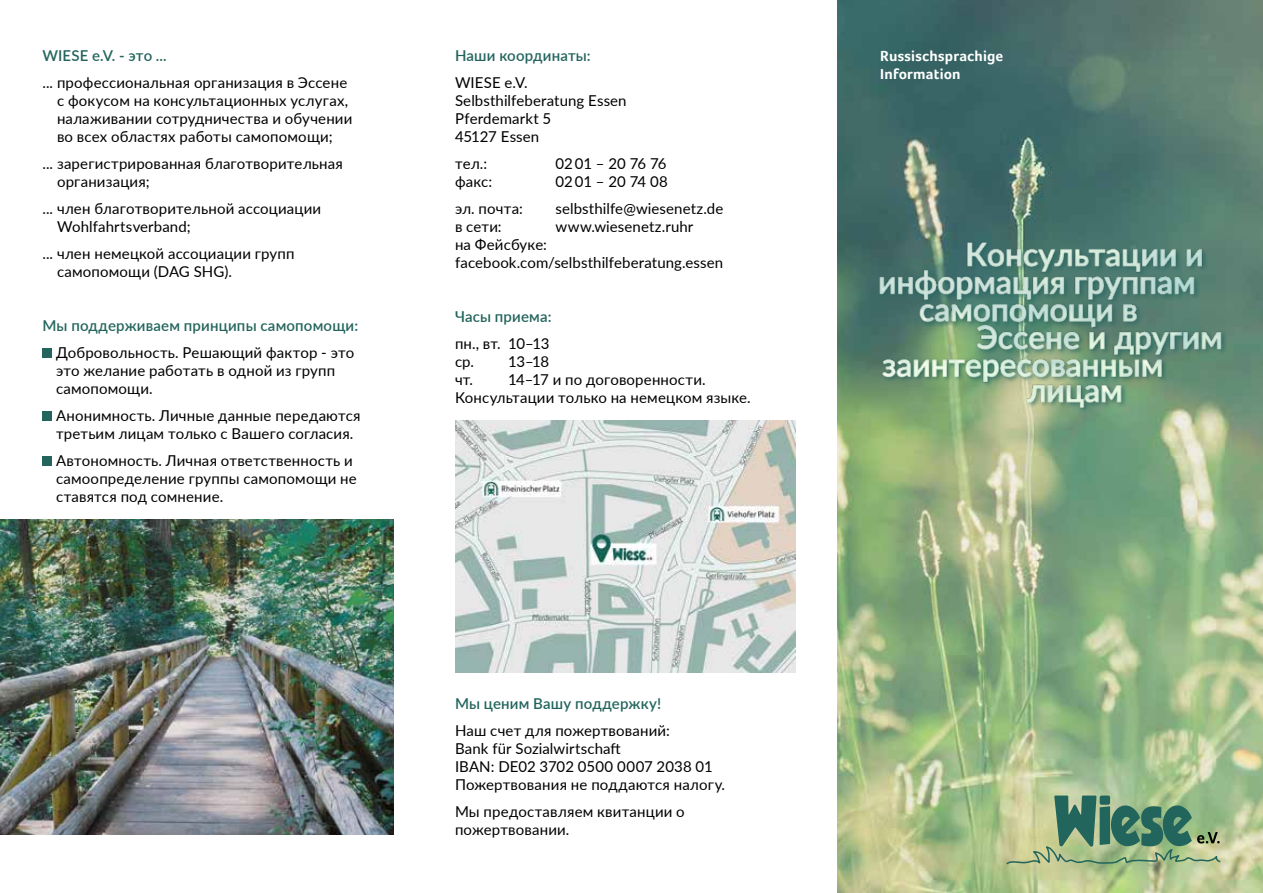
<style>
.page{position:relative;width:1263px;height:893px;background:#fff}
.page>*{position:absolute;margin:0;border:0;box-sizing:border-box;transform-origin:0 0}
.t1{font:15px/18px "Lato";letter-spacing:.01em;color:#000}
.t2{font:600 15px "Lato";letter-spacing:.01em;color:#23655d}
.t3{font:700 15px/18px "Foco";letter-spacing:.015em;color:#fff}
</style>
<div class="page">
<img style="left:838px;top:0;width:425px;height:893px">
<svg style="left:1006px;top:795px;width:214px;height:69px;background:#85a67f"></svg>
<div style="left:43px;top:349px;width:9px;height:9px;background:#23655d"></div>
<div style="left:43px;top:412px;width:9px;height:9px;background:#23655d"></div>
<div style="left:43px;top:457px;width:9px;height:9px;background:#23655d"></div>
<img style="left:455px;top:421px;width:340px;height:252px">
<img style="left:849px;top:230px;width:403px;height:186px">
<img style="left:0;top:520px;width:393px;height:315px">
<p class="t2" style="left:43px;top:44px;width:126px">WIESE e.V. - это ...</p>
<p class="t1" style="left:57px;top:72px;width:297px;text-indent:-14px">... профессиональная организация в Эссене с фокусом на консультационных услугах, налаживании сотрудничества и обучении во всех областях работы самопомощи;</p>
<p class="t1" style="left:57px;top:153px;width:287px;text-indent:-14px">... зарегистрированная благотворительная организация;</p>
<p class="t1" style="left:57px;top:198px;width:266px;text-indent:-14px">... член благотворительной ассоциации<br>Wohlfahrtsverband;</p>
<p class="t1" style="left:57px;top:243px;width:239px;text-indent:-14px">... член немецкой ассоциации групп самопомощи (DAG SHG).</p>
<p class="t2" style="left:43px;top:314px;width:317px">Мы поддерживаем принципы самопомощи:</p>
<p class="t1" style="left:56px;top:342px;width:300px">Добровольность. Решающий фактор - это это желание работать в одной из групп самопомощи.</p>
<p class="t1" style="left:56px;top:405px;width:306px">Анонимность. Личные данные передаются третьим лицам только с Вашего согласия.</p>
<p class="t1" style="left:56px;top:450px;width:302px">Автономность. Личная ответственность и самоопределение группы самопомощи не ставятся под сомнение.</p>
<p class="t2" style="left:455px;top:44px;width:137px">Наши координаты:</p>
<p class="t1" style="left:455px;top:72px;width:173px">WIESE e.V.<br>Selbsthilfeberatung Essen<br>Pferdemarkt 5<br>45127 Essen</p>
<p class="t1" style="left:455px;top:153px;width:34px">тел.:</p>
<p class="t1" style="left:555px;top:153px;width:113px">02 01 – 20 76 76</p>
<p class="t1" style="left:455px;top:171px;width:39px">факс:</p>
<p class="t1" style="left:555px;top:171px;width:114px">02 01 – 20 74 08</p>
<p class="t1" style="left:455px;top:198px;width:69px">эл. почта:</p>
<p class="t1" style="left:555px;top:198px;width:169px">selbsthilfe@wiesenetz.de</p>
<p class="t1" style="left:455px;top:216px;width:48px">в сети:</p>
<p class="t1" style="left:555px;top:216px;width:139px">www.wiesenetz.ruhr</p>
<p class="t1" style="left:455px;top:234px;width:270px">на Фейсбуке: facebook.com/selbsthilfeberatung.essen</p>
<p class="t2" style="left:455px;top:305px;width:98px">Часы приема:</p>
<p class="t1" style="left:455px;top:333px;width:297px">пн., вт. 10–13<br>ср. 13–18<br>чт. 14–17 и по договоренности.<br>Консультации только на немецком языке.</p>
<p class="t2" style="left:455px;top:692px;width:208px">Мы ценим Вашу поддержку!</p>
<p class="t1" style="left:455px;top:720px;width:271px">Наш счет для пожертвований:<br>Bank für Sozialwirtschaft<br>IBAN: DE02 3702 0500 0007 2038 01<br>Пожертвования не поддаются налогу.</p>
<p class="t1" style="left:455px;top:801px;width:231px">Мы предоставляем квитанции о пожертвовании.</p>
<p class="t3" style="left:880px;top:46px;width:125px">Russischsprachige<br>Information</p>
</div>
